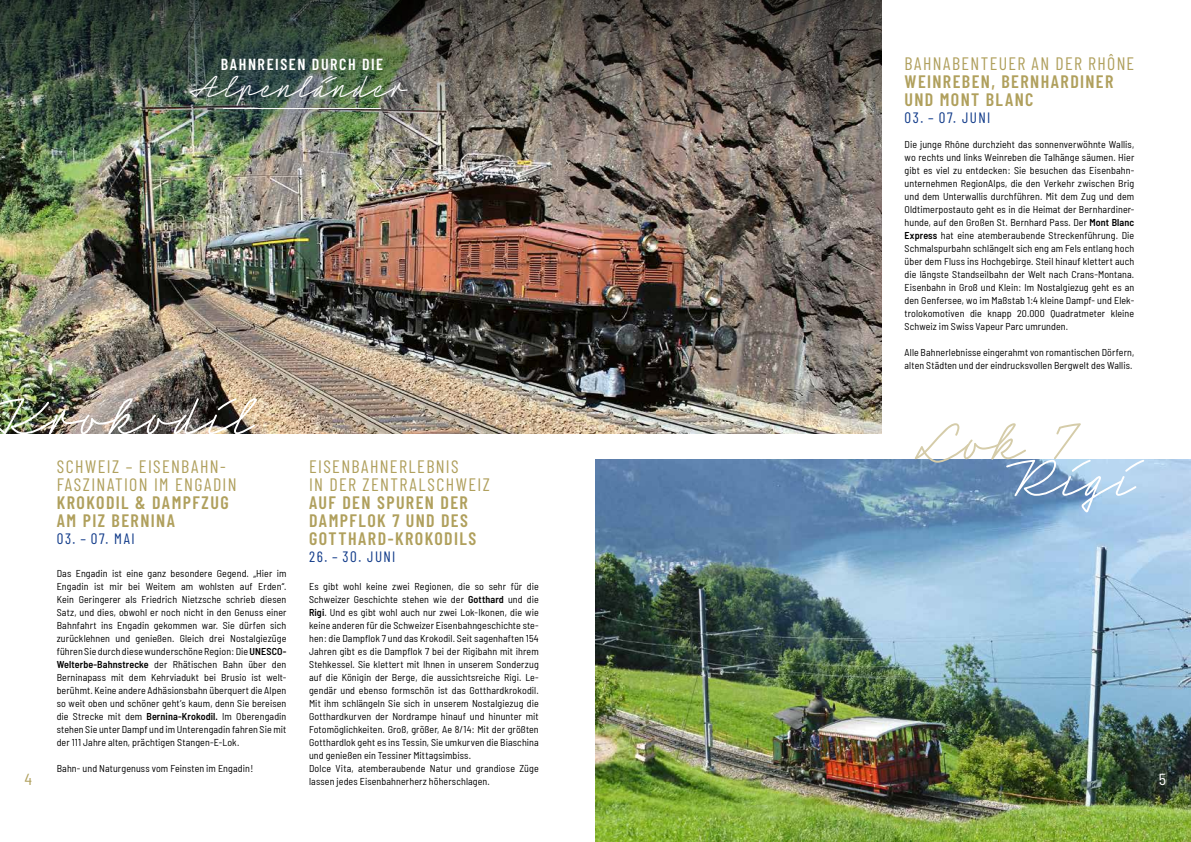
<style>
.page{position:relative;width:1191px;height:842px;background:#fff}
.page>*{position:absolute;margin:0;border:0;box-sizing:border-box;transform-origin:0 0}
.t1{font:56px "Neonoir Slim";letter-spacing:.09em;color:#fff}
.t2{font:56px "Neonoir Slim";color:#d5cca9}
.t3{font:33px "Neonoir Slim";letter-spacing:.105em;color:#fff}
.t4{font:600 18px/18px "Barlow Condensed";letter-spacing:.075em;color:#b0a05d}
.t5{font:18px/18px "Barlow Condensed";letter-spacing:.075em;color:#b0a05d}
.t6{font:600 16px "Barlow Condensed";letter-spacing:.1em;color:#fff}
.t7{font:semi-condensed 16px "Barlow";color:#b0a05d}
.t8{font:semi-condensed 16px "Barlow";color:#fff}
.t9{font:15px "Barlow Condensed";letter-spacing:.1em;color:#103a89}
.t10{font:semi-condensed 10px/13px "Barlow";letter-spacing:.01em;color:#000}
.s1{font-weight:600}
</style>
<div class="page">
<img style="left:652px;top:460px;width:539px;height:382px">
<img style="left:0;top:144px;width:882px;height:290px">
<img style="left:0;top:0;width:882px;height:144px">
<div style="left:128px;top:0;width:340px;height:182px;background:#103a89;opacity:.75"></div>
<hr style="left:223px;top:108px;width:158px;height:1px;background:#fff">
<img style="left:595px;top:0;width:57px;height:842px">
<h3 class="t6" style="left:221px;top:53px;width:164px">BAHNREISEN DURCH DIE</h3>
<h2 class="t3" style="left:195px;top:66px;width:216px">Alpenländer</h2>
<h3 class="t5" style="left:904px;top:53px;width:231px">BAHNABENTEUER AN DER RHÔNE</h3>
<h3 class="t4" style="left:904px;top:71px;width:210px">WEINREBEN, BERNHARDINER<br>UND MONT BLANC</h3>
<h3 class="t9" style="left:904px;top:107px;width:87px">03. – 07. JUNI</h3>
<p class="t10" style="left:904px;top:137px;width:231px;text-align:justify">Die junge Rhône durchzieht das sonnenverwöhnte Wallis, wo rechts und links Weinreben die Talhänge säumen. Hier gibt es viel zu entdecken : Sie besuchen das Eisenbahn&shy;unternehmen RegionAlps, die den Verkehr zwischen Brig und dem Unterwallis durchführen. Mit dem Zug und dem Oldtimerpostauto geht es in die Heimat der Bernhardiner&shy;hunde, auf den Großen St. Bernhard Pass. Der <span class="s1">Mont Blanc Express</span> hat eine atemberaubende Streckenführung. Die Schmalspurbahn schlängelt sich eng am Fels entlang hoch über dem Fluss ins Hochgebirge. Steil hinauf klettert auch die längste Standseilbahn der Welt nach Crans-Montana.<br>Eisenbahn in Groß und Klein : Im Nostalgiezug geht es an den Genfersee, wo im Maßstab 1 :4 kleine Dampf- und Elek&shy;trolokomotiven die knapp 20.000 Quadratmeter kleine Schweiz im Swiss Vapeur Parc umrunden.</p>
<p class="t10" style="left:904px;top:345px;width:231px">Alle Bahnerlebnisse eingerahmt von romantischen Dörfern, alten Städten und der eindrucksvollen Bergwelt des Wallis.</p>
<h1 class="t1" style="left:0;top:382px;width:260px">Krokodil</h1>
<h1 class="t2" style="left:924px;top:407px;width:155px">Lok 7</h1>
<h1 class="t1" style="left:1013px;top:443px;width:128px">Rigi</h1>
<h3 class="t5" style="left:309px;top:456px;width:182px">EISENBAHNERLEBNIS<br>IN DER ZENTRALSCHWEIZ</h3>
<h3 class="t4" style="left:309px;top:492px;width:169px">AUF DEN SPUREN DER<br>DAMPFLOK 7 UND DES<br>GOTTHARD-KROKODILS</h3>
<h3 class="t9" style="left:309px;top:546px;width:88px">26. – 30. JUNI</h3>
<p class="t10" style="left:309px;top:579px;width:231px">Es gibt wohl keine zwei Regionen, die so sehr für die Schweizer Geschichte stehen wie der <span class="s1">Gotthard</span> und die <span class="s1">Rigi</span>. Und es gibt wohl auch nur zwei Lok-Ikonen, die wie keine anderen für die Schweizer Eisenbahngeschichte ste&shy;hen : die Dampflok 7 und das Krokodil. Seit sagenhaften 154<br>Jahren gibt es die Dampflok 7 bei der Rigibahn mit ihrem Stehkessel. Sie klettert mit Ihnen in unserem Sonderzug auf die Königin der Berge, die aussichtsreiche Rigi. Le&shy;gendär und ebenso formschön ist das Gotthardkrokodil.<br>Mit ihm schlängeln Sie sich in unserem Nostalgiezug die Gotthardkurven der Nordrampe hinauf und hinunter mit Fotomöglichkeiten. Groß, größer, Ae 8/14 : Mit der größten Gotthardlok geht es ins Tessin, Sie umkurven die Biaschina und genießen ein Tessiner Mittagsimbiss.<br>Dolce Vita, atemberaubende Natur und grandiose Züge lassen jedes Eisenbahnerherz höherschlagen.</p>
<h3 class="t5" style="left:57px;top:456px;width:181px">SCHWEIZ – EISENBAHN-<br>FASZINATION IM ENGADIN</h3>
<h3 class="t4" style="left:57px;top:492px;width:173px">KROKODIL &amp; DAMPFZUG<br>AM PIZ BERNINA</h3>
<h3 class="t9" style="left:57px;top:528px;width:80px">03. – 07. MAI</h3>
<p class="t10" style="left:57px;top:566px;width:231px;text-align:justify">Das Engadin ist eine ganz besondere Gegend. „Hier im Engadin ist mir bei Weitem am wohlsten auf Erden“.<br>Kein Geringerer als Friedrich Nietzsche schrieb diesen Satz, und dies, obwohl er noch nicht in den Genuss einer Bahnfahrt ins Engadin gekommen war. Sie dürfen sich zurücklehnen und genießen. Gleich drei Nostalgiezüge führen Sie durch diesewunderschöne Region : Die <span class="s1">UNESCO-Welterbe-Bahnstrecke</span> der Rhätischen Bahn über den Berninapass mit dem Kehrviadukt bei Brusio ist welt&shy;berühmt. Keine andere Adhäsionsbahn überquert die Alpen so weit oben und schöner geht’s kaum, denn Sie bereisen die Strecke mit dem <span class="s1">Bernina-Krokodil.</span> Im Oberengadin stehen Sie unter Dampf und im Unterengadin fahren Sie mit der 111 Jahre alten, prächtigen Stangen-E-Lok.</p>
<p class="t10" style="left:57px;top:761px;width:198px">Bahn- und Naturgenuss vom Feinsten im Engadin !</p>
<h3 class="t7" style="left:24px;top:767px;width:9px">4</h3>
<h3 class="t8" style="left:1159px;top:767px;width:9px">5</h3>
</div>
